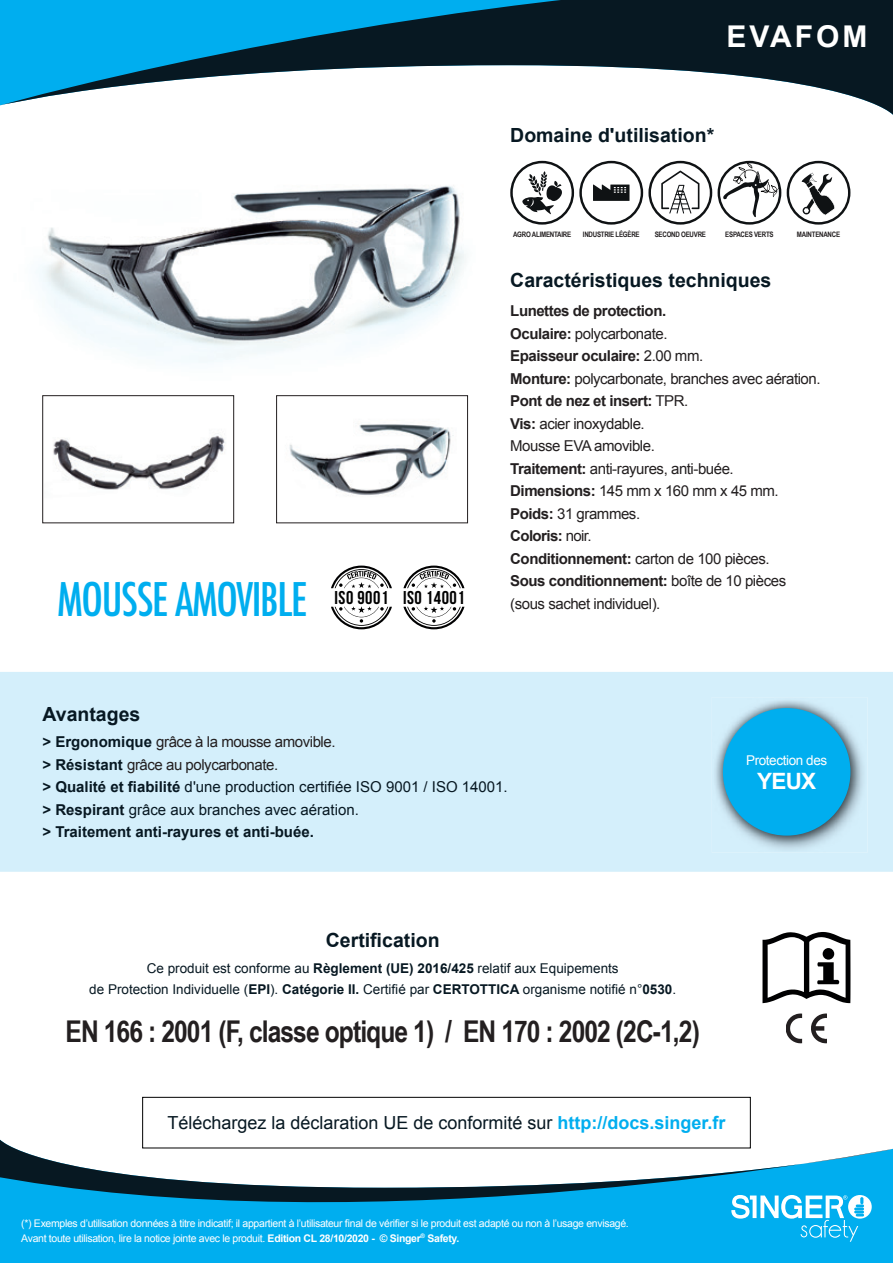
<style>
.page{position:relative;width:893px;height:1263px;background:#fff}
.page>*{position:absolute;margin:0;border:0;box-sizing:border-box;transform-origin:0 0}
.t1{font:500 condensed 45px "Futura";letter-spacing:-.03em;color:#00aeef}
.t2{font:700 30px "Arial Narrow";letter-spacing:-.03em;color:#231f20}
.t3{font:700 30px "Arial";letter-spacing:.1em;color:#fff}
.t4{font:700 22.5px "Arial";color:#fff}
.t5{font:700 19.5px "Arial";color:#071822}
.t6{font:700 18.6px "Bebas Neue";letter-spacing:.03em;color:#000001}
.t7{font:18px "Arial";color:#071822}
.t8{font:15px/22.5px "Arial";letter-spacing:-.03em;color:#231f20}
.t9{font:700 15px/22.5px "Arial";color:#071822}
.t10{font:13.5px/21px "Arial";color:#071822;text-align:center}
.t11{font:13.5px "Arial";letter-spacing:-.03em;color:#fff}
.t12{font:10.5px/15px "Arial";letter-spacing:-.03em;color:#fff}
.t13{font:700 7.5px "Arial Narrow";letter-spacing:-.03em;color:#231f20}
.s1{font-weight:700}
.s2{font-weight:400;color:#231f20}
.s3{font-weight:400}
.s4{font-weight:700;color:#00aeef}
</style>
<div class="page">
<img style="left:35px;top:161px;width:502px;height:288px">
<svg style="left:331px;top:566px;width:61px;height:22px"></svg>
<svg style="left:331px;top:606px;width:61px;height:23px"></svg>
<svg style="left:403px;top:566px;width:61px;height:22px"></svg>
<svg style="left:403px;top:606px;width:61px;height:23px"></svg>
<img style="left:45px;top:397px;width:187px;height:93px">
<div style="left:43px;top:395px;width:191px;height:128px;border:1px solid #231f20"></div>
<img style="left:284px;top:411px;width:176px;height:85px">
<div style="left:276px;top:395px;width:192px;height:128px;border:1px solid #231f20"></div>
<svg style="left:0;top:0;width:893px;height:115px"></svg>
<div style="left:0;top:672px;width:893px;height:200px;background:#d4effb"></div>
<svg style="left:522px;top:171px;width:40px;height:43px"></svg>
<div style="left:510px;top:161px;width:64px;height:64px;border:2px solid #0f1214;border-radius:50%"></div>
<svg style="left:593px;top:185px;width:36px;height:16px"></svg>
<div style="left:579px;top:161px;width:64px;height:64px;border:2px solid #0f1214;border-radius:50%"></div>
<div style="left:648px;top:161px;width:64px;height:64px;border:2px solid #0f1214;border-radius:50%"></div>
<svg style="left:661px;top:171px;width:38px;height:43px"></svg>
<div style="left:718px;top:161px;width:63px;height:64px;border:2px solid #0f1214;border-radius:50%"></div>
<svg style="left:723px;top:163px;width:56px;height:54px"></svg>
<div style="left:787px;top:161px;width:63px;height:64px;border:2px solid #0f1214;border-radius:50%"></div>
<svg style="left:801px;top:173px;width:34px;height:42px"></svg>
<div style="left:0;top:1250px;width:893px;height:13px;background:#00aeef"></div>
<svg style="left:0;top:1140px;width:893px;height:110px;fill:#00aeef"></svg>
<div style="left:142px;top:1097px;width:608px;height:51px;border:1px solid #000"></div>
<svg style="left:731px;top:1195px;width:141px;height:47px"></svg>
<img style="left:712px;top:697px;width:155px;height:156px">
<img style="left:713px;top:699px;width:147px;height:146px">
<div style="left:723px;top:708px;width:127px;height:128px;background:#00aeef;border-radius:50%"></div>
<svg style="left:762px;top:932px;width:88px;height:71px"></svg>
<div style="left:823px;top:948px;width:11px;height:12px;background:#000001;border-radius:50%"></div>
<svg style="left:811px;top:1013px;width:16px;height:30px"></svg>
<svg style="left:786px;top:1013px;width:16px;height:30px"></svg>
<h1 class="t1" style="left:57px;top:571px;width:252px">MOUSSE AMOVIBLE</h1>
<p class="t6" style="left:334px;top:587px;width:132px">ISO 9001 ISO 14001</p>
<h2 class="t3" style="left:726px;top:17px;width:143px">EVAFOM</h2>
<h3 class="t5" style="left:510px;top:123px;width:206px">Domaine d'utilisation*</h3>
<p class="t13" style="left:513px;top:229px;width:60px">AGRO ALIMENTAIRE</p>
<p class="t13" style="left:583px;top:229px;width:58px">INDUSTRIE LÉGÈRE</p>
<p class="t13" style="left:655px;top:229px;width:53px">SECOND OEUVRE</p>
<p class="t13" style="left:725px;top:229px;width:50px">ESPACES VERTS</p>
<p class="t13" style="left:797px;top:229px;width:45px">MAINTENANCE</p>
<h3 class="t5" style="left:510px;top:267px;width:263px">Caractéristiques techniques</h3>
<p class="t8" style="left:510px;top:300px;width:312px"><span class="s1">Lunettes de protection.<br>Oculaire:</span> polycarbonate.<br><span class="s1">Epaisseur oculaire:</span> 2.00 mm.<br><span class="s1">Monture:</span> polycarbonate, branches avec aération.<br><span class="s1">Pont de nez et insert:</span> TPR.<br><span class="s1">Vis:</span> acier inoxydable.<br>Mousse EVA amovible.<br><span class="s1">Traitement:</span> anti-rayures, anti-buée.<br><span class="s1">Dimensions:</span> 145 mm x 160 mm x 45 mm.<br><span class="s1">Poids:</span> 31 grammes.<br><span class="s1">Coloris:</span> noir.<br><span class="s1">Conditionnement:</span> carton de 100 pièces.<br><span class="s1">Sous conditionnement:</span> boîte de 10 pièces (sous sachet individuel).</p>
<h3 class="t5" style="left:43px;top:701px;width:99px">Avantages</h3>
<p class="t9" style="left:43px;top:731px;width:467px">&gt; Ergonomique <span class="s2">grâce à la mousse amovible.<br></span>&gt; Résistant <span class="s2">grâce au polycarbonate.<br></span>&gt; Qualité et fiabilité <span class="s3">d'une production certifiée ISO 9001 / ISO 14001. </span>&gt; Respirant <span class="s3">grâce aux branches avec aération.<br></span>&gt; Traitement anti-rayures et anti-buée.</p>
<p class="t11" style="left:746px;top:751px;width:83px">Protection des</p>
<h3 class="t4" style="left:757px;top:766px;width:61px">YEUX</h3>
<h3 class="t5" style="left:326px;top:928px;width:115px">Certification</h3>
<p class="t10" style="left:89px;top:957px;width:588px">Ce produit est conforme au <span class="s1">Règlement (UE) 2016/425</span> relatif aux Equipements<br>de Protection Individuelle (<span class="s1">EPI</span>). <span class="s1">Catégorie II.</span> Certifié par <span class="s1">CERTOTTICA</span> organisme notifié n°<span class="s1">0530</span>.</p>
<h2 class="t2" style="left:66px;top:1009px;width:636px">EN 166 : 2001 (F, classe optique 1) / EN 170 : 2002 (2C-1,2)</h2>
<p class="t7" style="left:167px;top:1111px;width:560px">Téléchargez la déclaration UE de conformité sur <span class="s4">http://docs.singer.fr</span></p>
<p class="t12" style="left:21px;top:1215px;width:609px">(*) Exemples d’utilisation données à titre indicatif; il appartient à l’utilisateur final de vérifier si le produit est adapté ou non à l’usage envisagé.<br>Avant toute utilisation, lire la notice jointe avec le produit. <span class="s1">Edition CL 28/10/2020 - © Singer</span><sup>®</sup> <span class="s1">Safety.</span></p>
</div>
